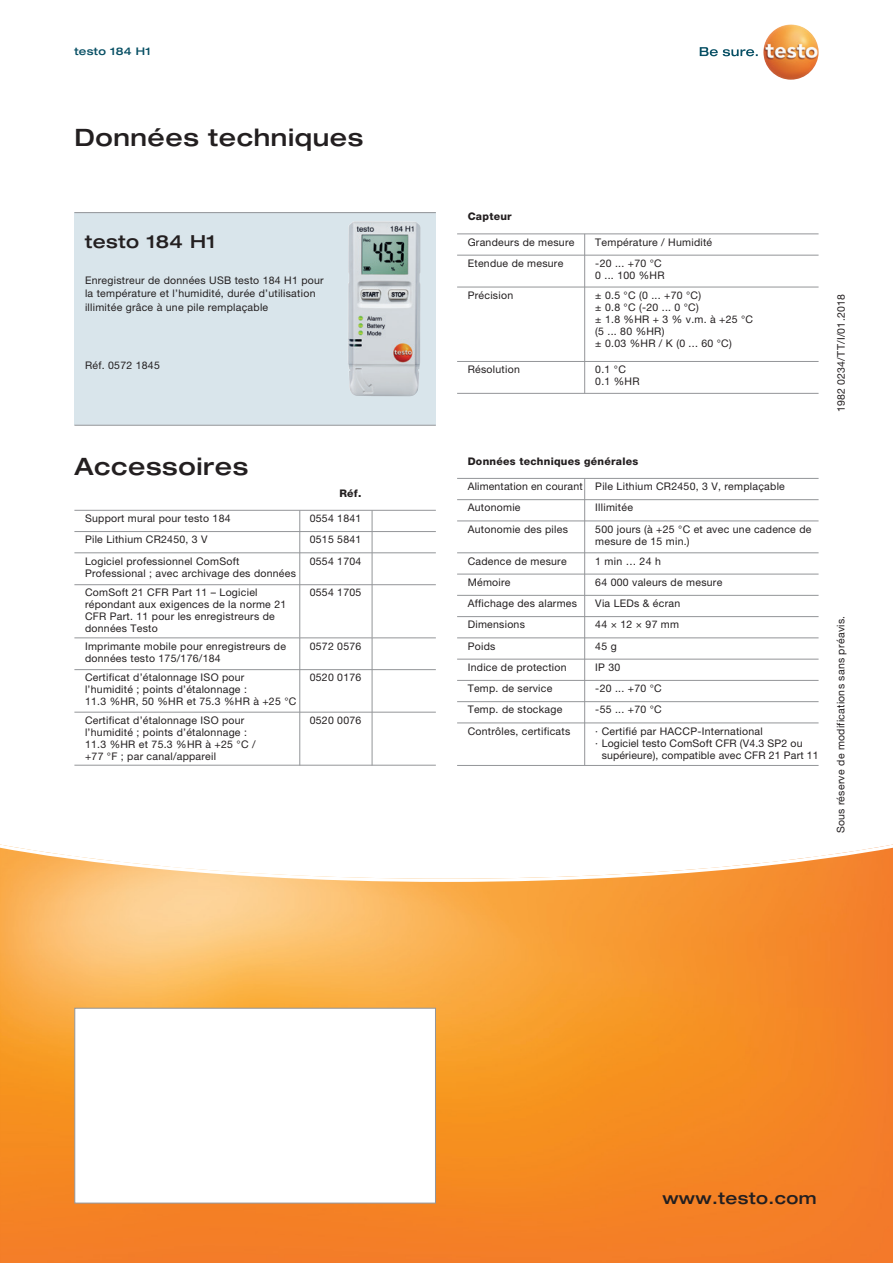
<style>
.page{position:relative;width:893px;height:1263px;background:#fff}
.page>*{position:absolute;margin:0;border:0;box-sizing:border-box;transform-origin:0 0}
.t1{font:500 expanded 24px "Helvetica Neue LTW1 G";letter-spacing:.025em;color:#231f20}
.t2{font:500 expanded 18px "Helvetica Neue LTW1 G";letter-spacing:.025em;color:#231f20}
.t3{font:500 expanded 16.5px "Helvetica Neue LTW1 G";letter-spacing:.025em;color:#231f20}
.t4{font:10.5px/12px "Helvetica Neue LTW1 G";letter-spacing:.025em;color:#231f20}
.t5{font:800 10.5px "Helvetica Neue LTW1 G";letter-spacing:.025em;color:#231f20}
.t6{font:500 expanded 10.5px "Helvetica Neue LTW1 G";letter-spacing:.025em;color:#074f64}
</style>
<div class="page">
<svg style="left:0;top:844px;width:893px;height:419px"></svg>
<div style="left:74px;top:213px;width:362px;height:212px;background:#d9e5eb"></div>
<hr style="left:74px;top:212px;width:362px;height:1px;background:#939598">
<hr style="left:74px;top:425px;width:362px;height:1px;background:#939598">
<img style="left:348px;top:222px;width:69px;height:174px">
<svg style="left:700px;top:47px;width:58px;height:9px"></svg>
<img style="left:763px;top:24px;width:56px;height:56px;border-radius:28px">
<div style="left:74px;top:1008px;width:362px;height:195px;background:#fff;border:1px solid #939598"></div>
<hr style="left:457px;top:233px;width:362px;height:1px;background:#939598">
<hr style="left:457px;top:255px;width:362px;height:1px;background:#939598">
<hr style="left:457px;top:361px;width:362px;height:1px;background:#939598">
<hr style="left:457px;top:393px;width:362px;height:1px;background:#939598">
<hr style="left:457px;top:287px;width:362px;height:1px;background:#939598">
<hr style="left:584px;top:234px;width:1px;height:159px;background:#939598">
<hr style="left:457px;top:478px;width:362px;height:1px;background:#939598">
<hr style="left:457px;top:499px;width:362px;height:1px;background:#939598">
<hr style="left:457px;top:520px;width:362px;height:1px;background:#939598">
<hr style="left:457px;top:552px;width:362px;height:1px;background:#939598">
<hr style="left:457px;top:574px;width:362px;height:1px;background:#939598">
<hr style="left:457px;top:595px;width:362px;height:1px;background:#939598">
<hr style="left:457px;top:616px;width:362px;height:1px;background:#939598">
<hr style="left:457px;top:637px;width:362px;height:1px;background:#939598">
<hr style="left:457px;top:659px;width:362px;height:1px;background:#939598">
<hr style="left:457px;top:680px;width:362px;height:1px;background:#939598">
<hr style="left:457px;top:701px;width:362px;height:1px;background:#939598">
<hr style="left:457px;top:722px;width:362px;height:1px;background:#939598">
<hr style="left:584px;top:478px;width:1px;height:287px;background:#939598">
<hr style="left:457px;top:765px;width:362px;height:1px;background:#939598">
<hr style="left:74px;top:510px;width:362px;height:1px;background:#939598">
<hr style="left:74px;top:531px;width:362px;height:1px;background:#939598">
<hr style="left:74px;top:552px;width:362px;height:1px;background:#939598">
<hr style="left:74px;top:584px;width:362px;height:1px;background:#939598">
<hr style="left:74px;top:669px;width:362px;height:1px;background:#939598">
<hr style="left:74px;top:712px;width:362px;height:1px;background:#939598">
<hr style="left:74px;top:765px;width:362px;height:1px;background:#939598">
<svg style="left:299px;top:511px;width:1px;height:42px"></svg>
<hr style="left:299px;top:553px;width:1px;height:32px;background:#939598">
<hr style="left:299px;top:670px;width:1px;height:42px;background:#939598">
<svg style="left:372px;top:510px;width:1px;height:43px"></svg>
<hr style="left:372px;top:553px;width:1px;height:32px;background:#939598">
<hr style="left:299px;top:585px;width:1px;height:53px;background:#939598">
<hr style="left:372px;top:585px;width:1px;height:53px;background:#939598">
<hr style="left:74px;top:637px;width:362px;height:1px;background:#939598">
<hr style="left:299px;top:638px;width:1px;height:32px;background:#939598">
<hr style="left:372px;top:638px;width:1px;height:32px;background:#939598">
<hr style="left:372px;top:670px;width:1px;height:42px;background:#939598">
<hr style="left:299px;top:712px;width:1px;height:53px;background:#939598">
<hr style="left:372px;top:712px;width:1px;height:53px;background:#939598">
<p class="t6" style="left:74px;top:44px;width:78px">testo 184 H1</p>
<h1 class="t1" style="left:74px;top:122px;width:290px">Données techniques</h1>
<h2 class="t2" style="left:85px;top:230px;width:132px">testo 184 H1</h2>
<p class="t4" style="left:85px;top:273px;width:240px;line-height:13.5px">Enregistreur de données USB testo 184 H1 pour la température et l’humidité, durée d’utilisation illimitée grâce à une pile remplaçable</p>
<p class="t4" style="left:85px;top:359px;width:76px">Réf. 0572 1845</p>
<h1 class="t1" style="left:74px;top:451px;width:175px">Accessoires</h1>
<p class="t4" style="left:85px;top:508px;width:156px;line-height:21.3px">Support mural pour testo 184<br>Pile Lithium CR2450, 3 V<br>Logiciel professionnel ComSoft</p>
<p class="t4" style="left:85px;top:563px;width:212px;line-height:20px">Professional ; avec archivage des données<br>ComSoft 21 CFR Part 11 – Logiciel</p>
<p class="t4" style="left:85px;top:599px;width:203px">répondant aux exigences de la norme 21<br>CFR Part. 11 pour les enregistreurs de données Testo</p>
<p class="t5" style="left:339px;top:486px;width:23px">Réf.</p>
<p class="t4" style="left:310px;top:508px;width:53px;line-height:21.3px;text-align:justify">0554 1841<br>0515 5841<br>0554 1704</p>
<p class="t4" style="left:310px;top:587px;width:53px">0554 1705</p>
<p class="t4" style="left:85px;top:640px;width:202px">Imprimante mobile pour enregistreurs de</p>
<p class="t4" style="left:310px;top:640px;width:53px">0572 0576</p>
<p class="t4" style="left:85px;top:652px;width:137px">données testo 175/176/184</p>
<p class="t4" style="left:85px;top:672px;width:213px">Certificat d’étalonnage ISO pour<br>l’humidité ; points d’étalonnage :<br>11.3 %HR, 50 %HR et 75.3 %HR à +25 °C</p>
<p class="t4" style="left:85px;top:714px;width:172px">Certificat d’étalonnage ISO pour l’humidité ; points d’étalonnage :<br>11.3 %HR et 75.3 %HR à +25 °C / +77 °F ; par canal/appareil</p>
<p class="t4" style="left:310px;top:672px;width:53px">0520 0176</p>
<p class="t4" style="left:310px;top:714px;width:53px">0520 0076</p>
<p class="t5" style="left:468px;top:210px;width:45px">Capteur</p>
<p class="t4" style="left:468px;top:236px;width:108px">Grandeurs de mesure</p>
<p class="t4" style="left:595px;top:236px;width:118px">Température / Humidité</p>
<p class="t4" style="left:468px;top:257px;width:97px">Etendue de mesure</p>
<p class="t4" style="left:595px;top:257px;width:71px">-20 ... +70 °C<br>0 ... 100 %HR</p>
<p class="t4" style="left:468px;top:289px;width:47px">Précision</p>
<p class="t4" style="left:595px;top:289px;width:159px">± 0.5 °C (0 ... +70 °C)<br>± 0.8 °C (-20 ... 0 °C)<br>± 1.8 %HR + 3 % v.m. à +25 °C (5 ... 80 %HR)<br>± 0.03 %HR / K (0 ... 60 °C)</p>
<p class="t4" style="left:468px;top:363px;width:54px">Résolution</p>
<p class="t4" style="left:595px;top:363px;width:46px">0.1 °C<br>0.1 %HR</p>
<p class="t5" style="left:468px;top:455px;width:172px">Données techniques générales</p>
<p class="t4" style="left:468px;top:476px;width:319px;line-height:21.3px">Alimentation en courant Pile Lithium CR2450, 3 V, remplaçable<br>Autonomie</p>
<p class="t4" style="left:595px;top:502px;width:39px">Illimitée</p>
<p class="t4" style="left:468px;top:523px;width:102px">Autonomie des piles</p>
<p class="t4" style="left:595px;top:523px;width:218px">500 jours (à +25 °C et avec une cadence de mesure de 15 min.)</p>
<p class="t4" style="left:468px;top:555px;width:100px">Cadence de mesure</p>
<p class="t4" style="left:595px;top:555px;width:67px">1 min … 24 h</p>
<p class="t4" style="left:468px;top:576px;width:44px">Mémoire</p>
<p class="t4" style="left:595px;top:576px;width:129px">64 000 valeurs de mesure</p>
<p class="t4" style="left:468px;top:597px;width:111px">Affichage des alarmes</p>
<p class="t4" style="left:595px;top:597px;width:86px">Via LEDs &amp; écran</p>
<p class="t4" style="left:468px;top:618px;width:59px">Dimensions</p>
<p class="t4" style="left:595px;top:618px;width:85px">44 × 12 × 97 mm</p>
<p class="t4" style="left:468px;top:640px;width:29px">Poids</p>
<p class="t4" style="left:595px;top:640px;width:23px">45 g</p>
<p class="t4" style="left:468px;top:661px;width:100px">Indice de protection</p>
<p class="t4" style="left:595px;top:661px;width:27px">IP 30</p>
<p class="t4" style="left:468px;top:682px;width:86px">Temp. de service</p>
<p class="t4" style="left:595px;top:682px;width:68px">-20 ... +70 °C</p>
<p class="t4" style="left:468px;top:704px;width:96px">Temp. de stockage</p>
<p class="t4" style="left:595px;top:704px;width:68px">-55 ... +70 °C</p>
<p class="t4" style="left:468px;top:725px;width:104px">Contrôles, certificats</p>
<p class="t4" style="left:595px;top:725px;width:169px">· Certifié par HACCP-International</p>
<p class="t4" style="left:595px;top:737px;width:209px">· Logiciel testo ComSoft CFR (V4.3 SP2 ou</p>
<p class="t4" style="left:602px;top:749px;width:219px">supérieure), compatible avec CFR 21 Part 11</p>
<p class="t4" style="left:835px;top:412px;width:120px;rotate:-90deg">1982 0234/TT/I/01.2018</p>
<p class="t4" style="left:835px;top:833px;width:219px;rotate:-90deg">Sous réserve de modifications sans préavis.</p>
<h3 class="t3" style="left:662px;top:1187px;width:156px">www.testo.com</h3>
</div>
